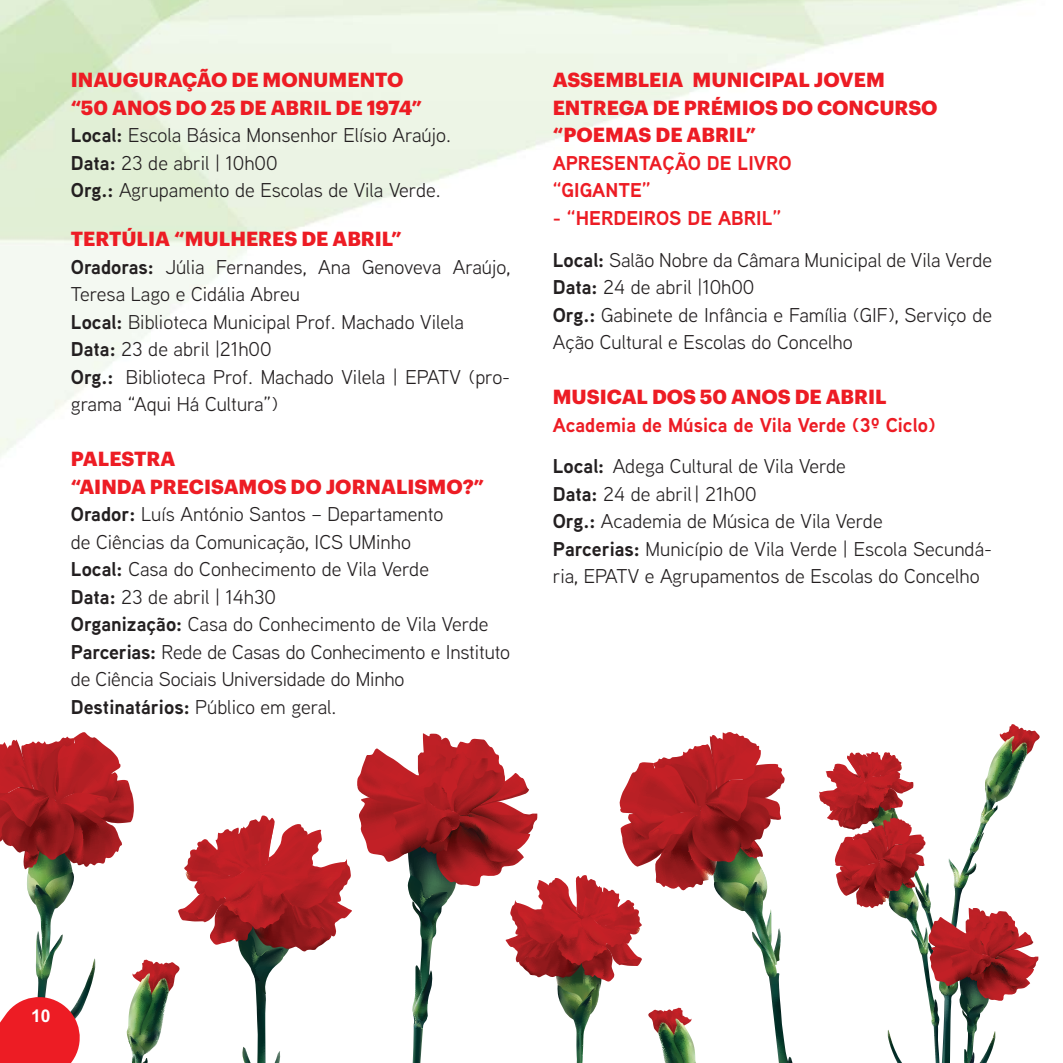
<style>
.page{position:relative;width:1063px;height:1063px;background:#fff}
.page>*{position:absolute;margin:0;border:0;box-sizing:border-box;transform-origin:0 0}
.t1{font:20px/27.5px "Aaux Next";color:#231f20}
.t2{font:700 20px/27.5px "Graphik";color:#ed1c24}
.t3{font:700 20px/27.5px "Aaux Next";color:#ed1c24}
.t4{font:700 17.5px "Arial";color:#fff}
.s1{font-weight:700}
.s2{font-weight:700;color:#ed1c24}
.s3{color:#231f20}
.s4{font-weight:400;color:#231f20}
</style>
<div class="page">
<svg style="left:819px;top:724px;width:221px;height:339px"></svg>
<svg style="left:0;top:732px;width:792px;height:331px"></svg>
<p class="t2" style="left:71px;top:67px;width:353px">INAUGURAÇÃO DE MONUMENTO “50 ANOS DO 25 DE ABRIL DE 1974”</p>
<p class="t1" style="left:71px;top:124px;width:382px"><span class="s1">Local:</span> Escola Básica Monsenhor Elísio Araújo.<br><span class="s1">Data:</span> 23 de abril | 10h00<br><span class="s1">Org.:</span> Agrupamento de Escolas de Vila Verde.</p>
<p class="t2" style="left:71px;top:226px;width:333px">TERTÚLIA “MULHERES DE ABRIL”</p>
<p class="t1" style="left:71px;top:255px;width:441px"><span class="s1">Oradoras:</span> Júlia Fernandes, Ana Genoveva Araújo, Teresa Lago e Cidália Abreu<br><span class="s1">Local:</span> Biblioteca Municipal Prof. Machado Vilela <span class="s1">Data:</span> 23 de abril |21h00<br><span class="s1">Org.:</span> Biblioteca Prof. Machado Vilela | EPATV (pro&shy;grama “Aqui Há Cultura”)</p>
<p class="t2" style="left:71px;top:446px;width:415px">PALESTRA<br>“AINDA PRECISAMOS DO JORNALISMO?”</p>
<p class="t1" style="left:71px;top:503px;width:441px"><span class="s1">Orador:</span> Luís António Santos – Departamento<br>de Ciências da Comunicação, ICS UMinho<br><span class="s1">Local:</span> Casa do Conhecimento de Vila Verde<br><span class="s1">Data:</span> 23 de abril | 14h30<br><span class="s1">Organização:</span> Casa do Conhecimento de Vila Verde <span class="s1">Parcerias:</span> Rede de Casas do Conhecimento e Instituto de Ciência Sociais Universidade do Minho <span class="s1">Destinatários:</span> Público em geral.</p>
<p class="t2" style="left:553px;top:67px;width:386px">ASSEMBLEIA MUNICIPAL JOVEM<br>ENTREGA DE PRÉMIOS DO CONCURSO “POEMAS DE ABRIL”</p>
<p class="t3" style="left:553px;top:151px;width:240px">APRESENTAÇÃO DE LIVRO “GIGANTE”</p>
<p class="t1" style="left:553px;top:199px;width:441px;line-height:41.8px"><span class="s2">- “HERDEIROS DE ABRIL”<br></span><span class="s1">Local:</span> Salão Nobre da Câmara Municipal de Vila Verde</p>
<p class="t1" style="left:553px;top:275px;width:441px"><span class="s1">Data:</span> 24 de abril |10h00<br><span class="s1">Org.:</span> Gabinete de Infância e Família (GIF), Serviço de<br>Ação Cultural e Escolas do Concelho</p>
<p class="t2" style="left:553px;top:384px;width:335px">MUSICAL DOS 50 ANOS DE ABRIL</p>
<p class="t3" style="left:553px;top:406px;width:384px;line-height:41.8px">Academia de Música de Vila Verde (3º Ciclo)<br><span class="s3">Local:</span> <span class="s4">Adega Cultural de Vila Verde</span></p>
<p class="t1" style="left:553px;top:482px;width:441px"><span class="s1">Data:</span> 24 de abril | 21h00<br><span class="s1">Org.:</span> Academia de Música de Vila Verde<br><span class="s1">Parcerias:</span> Município de Vila Verde | Escola Secundá&shy;ria, EPATV e Agrupamentos de Escolas do Concelho</p>
<p class="t4" style="left:31px;top:1006px;width:21px">10</p>
</div>
